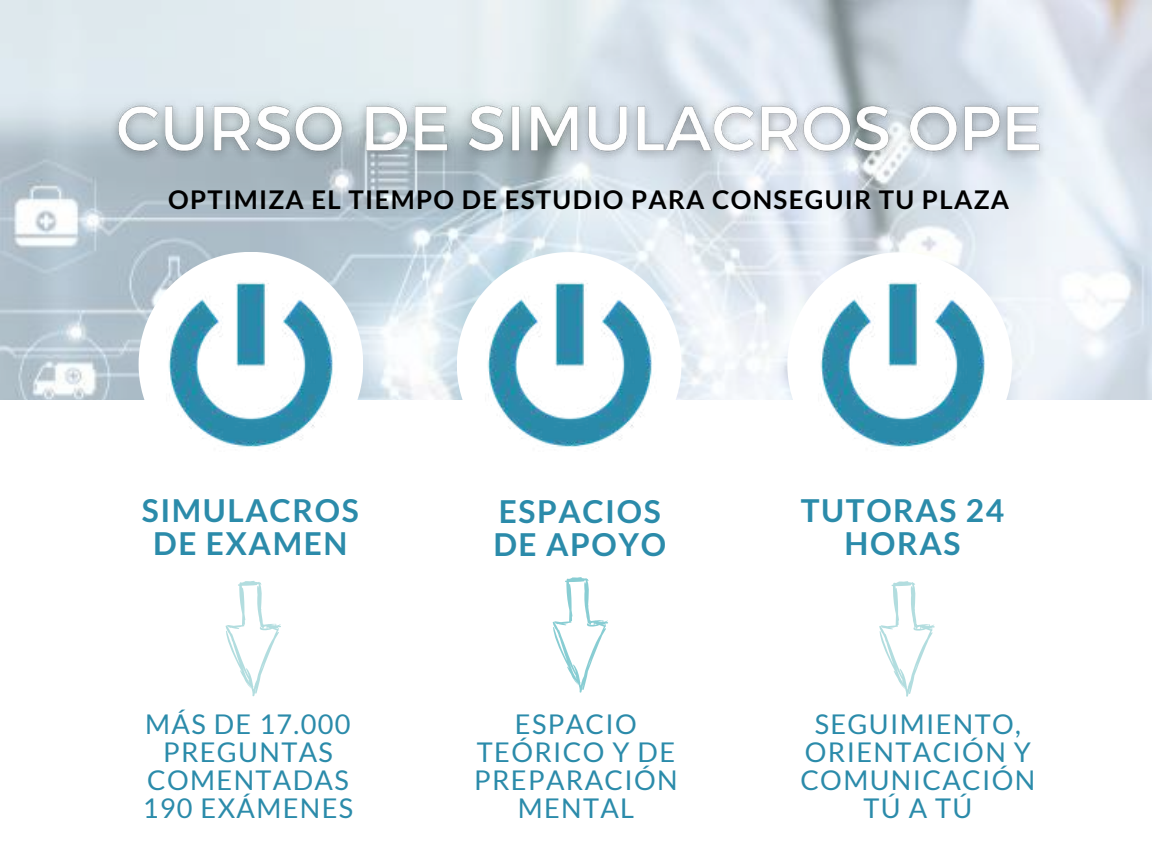
<style>
.page{position:relative;width:1152px;height:864px;background:#fff}
.page>*{position:absolute;margin:0;border:0;box-sizing:border-box;transform-origin:0 0}
.t1{font:700 31.65px/32.7px "Lato";letter-spacing:.05em;color:#2b8baa;text-align:center}
.t2{font:27.15px/28.2px "Lato";letter-spacing:.05em;color:#2b8baa;text-align:center}
.t3{font:700 25.8px "Lato";letter-spacing:.05em;color:#000}
</style>
<div class="page">
<img style="left:0;top:0;width:1152px;height:400px">
<svg style="left:139px;top:252px;width:224px;height:148px"></svg>
<img style="left:144px;top:257px;width:213px;height:190px">
<svg style="left:457px;top:252px;width:224px;height:148px"></svg>
<svg style="left:787px;top:252px;width:225px;height:148px"></svg>
<svg style="left:225px;top:581px;width:56px;height:116px"></svg>
<svg style="left:552px;top:577px;width:56px;height:116px"></svg>
<svg style="left:879px;top:581px;width:56px;height:116px"></svg>
<img style="left:102px;top:87px;width:955px;height:84px">
<img style="left:462px;top:258px;width:214px;height:189px">
<img style="left:796px;top:258px;width:214px;height:189px">
<p class="t3" style="left:168px;top:183px;width:843px">OPTIMIZA EL TIEMPO DE ESTUDIO PARA CONSEGUIR TU PLAZA</p>
<p class="t1" style="left:142px;top:493px;width:218px">SIMULACROS<br>DE EXAMEN</p>
<p class="t2" style="left:143px;top:709px;width:212px">MÁS DE 17.000<br>PREGUNTAS<br>COMENTADAS<br>190 EXÁMENES</p>
<p class="t1" style="left:493px;top:494px;width:174px;text-align:left">ESPACIOS<br>DE APOYO</p>
<p class="t2" style="left:474px;top:709px;width:205px">ESPACIO<br>TEÓRICO Y DE<br>PREPARACIÓN<br>MENTAL</p>
<p class="t1" style="left:801px;top:493px;width:205px">TUTORAS 24<br>HORAS</p>
<p class="t2" style="left:800px;top:709px;width:237px">SEGUIMIENTO,<br>ORIENTACIÓN Y<br>COMUNICACIÓN<br>TÚ A TÚ</p>
</div>
